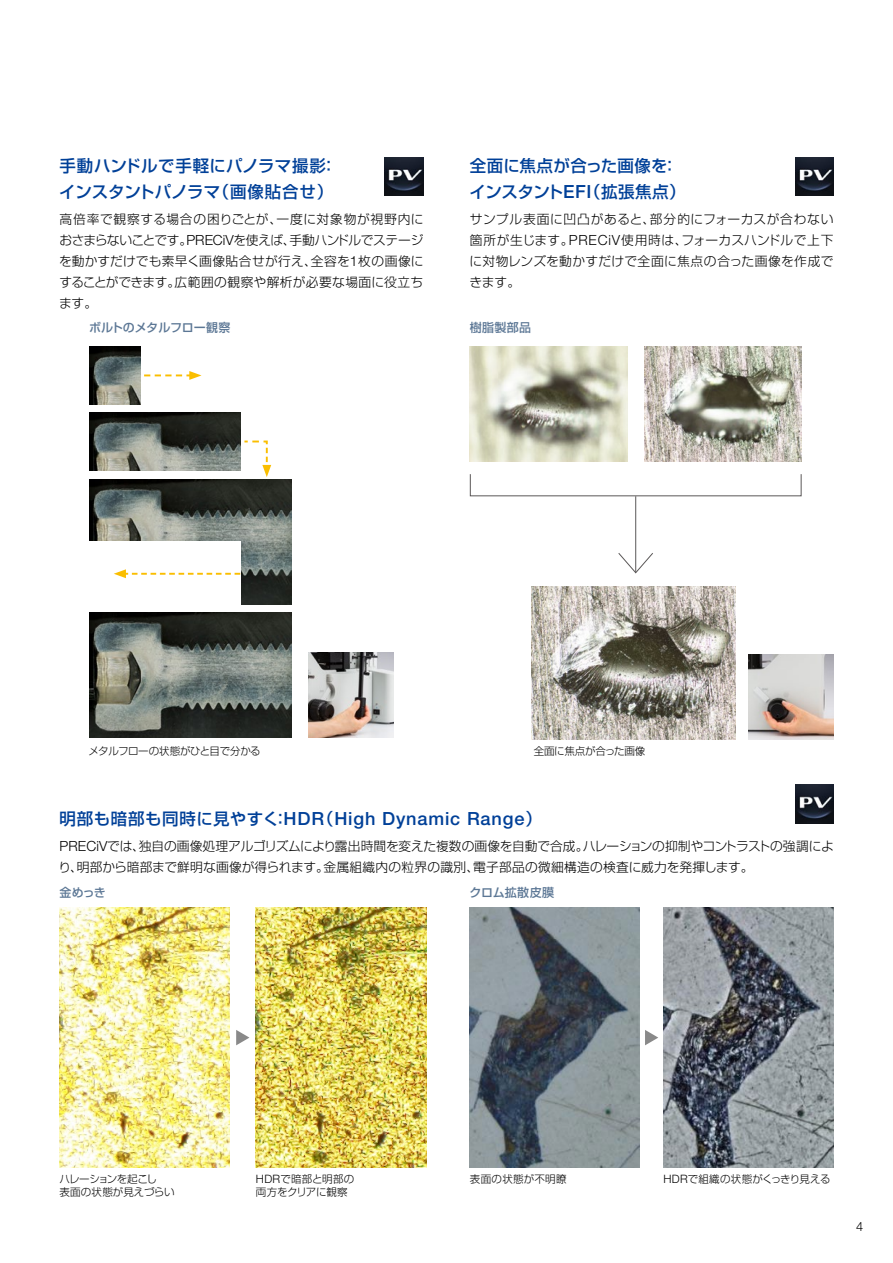
<style>
.page{position:relative;width:893px;height:1263px;background:#fff}
.page>*{position:absolute;margin:0;border:0;box-sizing:border-box;transform-origin:0 0}
.JP_Tittle_copy_11pt_17pt{font:500 18.15px "Helvetica Neue LT Std";letter-spacing:.045em;color:#004098}
.JP_Tittle_copy_11pt_17pt-2{font:500 16.5px "Shin Go Pro";letter-spacing:.01em;color:#004098}
.JP_Tittle_copy_11pt_17pt-3{font:500 16.5px "Shin Go Pro";letter-spacing:-.02em;color:#004098}
.JP_Body_copy_8_5pt_14pt{font:300 12.75px/21px "Shin Go Pro";letter-spacing:.01em;color:#000;text-align:justify}
.t1{font:300 12.75px "Helvetica Neue LT Std";color:#000}
.JP_Subhead_8pt_12pt_02{font:500 12px "Shin Go Pro";letter-spacing:.01em;color:#5c7795}
.JP_photo_caption_7pt_9pt{font:300 10.5px "Shin Go Pro";letter-spacing:-.02em;color:#000}
.JP_photo_caption_7pt_9pt-2{font:300 10.5px "Shin Go Pro";letter-spacing:.01em;color:#000}
.JP_photo_caption_7pt_9pt-3{font:300 10.5px "Shin Go Pro";color:#000}
.JP_photo_caption_7pt_9pt-4{font:300 10.5px "Shin Go Pro";letter-spacing:.02em;color:#000}
.JP_photo_caption_7pt_9pt-5{font:300 10.5px "Shin Go Pro";letter-spacing:-.045em;color:#000}
.JP_photo_caption_7pt_9pt-6{font:300 10.5px "Shin Go Pro";letter-spacing:.03em;color:#000}
.s1{font-family:"Helvetica Neue LT Std";font-size:14.1px}
.s2{font-family:"Helvetica Neue LT Std";font-size:18.15px}
.s3{font-family:"Shin Go Pro";font-size:16.5px}
.s4{font-family:"Helvetica Neue LT Std";font-size:11.55px}
</style>
<div class="page">
<img style="left:470px;top:908px;width:170px;height:259px">
<img style="left:663px;top:908px;width:170px;height:259px">
<img style="left:795px;top:157px;width:38px;height:39px">
<img style="left:795px;top:785px;width:38px;height:38px">
<img style="left:60px;top:908px;width:170px;height:259px">
<img style="left:256px;top:908px;width:170px;height:259px">
<svg style="left:236px;top:1030px;width:13px;height:15px"></svg>
<svg style="left:645px;top:1030px;width:13px;height:15px"></svg>
<img style="left:385px;top:157px;width:38px;height:39px">
<img style="left:89px;top:613px;width:202px;height:125px">
<img style="left:89px;top:347px;width:51px;height:57px">
<img style="left:89px;top:413px;width:151px;height:58px">
<img style="left:89px;top:479px;width:202px;height:125px">
<svg style="left:144px;top:371px;width:58px;height:9px"></svg>
<svg style="left:244px;top:440px;width:27px;height:37px"></svg>
<div style="left:87px;top:542px;width:153px;height:64px;background:#fff"></div>
<svg style="left:114px;top:569px;width:126px;height:9px"></svg>
<img style="left:308px;top:653px;width:85px;height:85px">
<img style="left:470px;top:347px;width:157px;height:114px">
<img style="left:644px;top:347px;width:157px;height:114px">
<img style="left:531px;top:586px;width:205px;height:153px">
<img style="left:748px;top:654px;width:85px;height:85px">
<div style="left:470px;top:474px;width:331px;height:22px;border:1px solid #5a5757"></div>
<hr style="left:635px;top:496px;width:1px;height:76px;background:#5a5757">
<svg style="left:618px;top:552px;width:35px;height:22px"></svg>
<p class="JP_Tittle_copy_11pt_17pt-2" style="left:60px;top:152px;width:279px">手動ハンドルで手軽にパノラマ撮影：</p>
<p class="JP_Tittle_copy_11pt_17pt-2" style="left:59px;top:178px;width:276px">インスタントパノラマ（画像貼合せ）</p>
<p class="JP_Body_copy_8_5pt_14pt" style="left:59px;top:207px;width:366px">高倍率で観察する場合の困りごとが、一度に対象物が視野内におさまらないことです。<span class="s1">PRECiV</span>を使えば、手動ハンドルでステージを動かすだけでも素早く画像貼合せが行え、全容を<span class="s1">1</span>枚の画像にすることができます。広範囲の観察や解析が必要な場面に役立ちます。</p>
<p class="JP_Subhead_8pt_12pt_02" style="left:89px;top:317px;width:143px">ボルトのメタルフロー観察</p>
<p class="JP_Tittle_copy_11pt_17pt-2" style="left:470px;top:152px;width:210px">全面に焦点が合った画像を：</p>
<p class="JP_Tittle_copy_11pt_17pt-3" style="left:469px;top:178px;width:218px">インスタント<span class="s2">EFI</span>（拡張焦点）</p>
<p class="JP_Body_copy_8_5pt_14pt" style="left:469px;top:207px;width:366px">サンプル表面に凹凸があると、部分的にフォーカスが合わない箇所が生じます。<span class="s1">PRECiV</span>使用時は、フォーカスハンドルで上下に対物レンズを動かすだけで全面に焦点の合った画像を作成できます。</p>
<p class="JP_Subhead_8pt_12pt_02" style="left:470px;top:317px;width:63px">樹脂製部品</p>
<p class="JP_photo_caption_7pt_9pt" style="left:89px;top:742px;width:174px">メタルフローの状態がひと目で分かる</p>
<p class="JP_photo_caption_7pt_9pt" style="left:534px;top:742px;width:113px">全面に焦点が合った画像</p>
<p class="JP_Tittle_copy_11pt_17pt" style="left:60px;top:807px;width:484px"><span class="s3">明部も暗部も同時に見やすく：</span>HDR<span class="s3">（</span>High Dynamic Range<span class="s3">）</span></p>
<p class="JP_Body_copy_8_5pt_14pt" style="left:58px;top:834px;width:777px"><span class="s1">PRECiV</span>では、独自の画像処理アルゴリズムにより露出時間を変えた複数の画像を自動で合成。ハレーションの抑制やコントラストの強調により、明部から暗部まで鮮明な画像が得られます。金属組織内の粒界の識別、電子部品の微細構造の検査に威力を発揮します。</p>
<p class="JP_Subhead_8pt_12pt_02" style="left:60px;top:883px;width:48px">金めっき</p>
<p class="JP_Subhead_8pt_12pt_02" style="left:469px;top:883px;width:86px">クロム拡散皮膜</p>
<p class="JP_photo_caption_7pt_9pt-5" style="left:59px;top:1170px;width:99px">ハレーションを起こし</p>
<p class="JP_photo_caption_7pt_9pt-3" style="left:60px;top:1184px;width:117px">表面の状態が見えづらい</p>
<p class="JP_photo_caption_7pt_9pt-4" style="left:256px;top:1170px;width:100px"><span class="s4">HDR</span>で暗部と明部の</p>
<p class="JP_photo_caption_7pt_9pt" style="left:256px;top:1184px;width:93px">両方をクリアに観察</p>
<p class="JP_photo_caption_7pt_9pt-6" style="left:470px;top:1170px;width:98px">表面の状態が不明瞭</p>
<p class="JP_photo_caption_7pt_9pt-2" style="left:663px;top:1170px;width:169px"><span class="s4">HDR</span>で組織の状態がくっきり見える</p>
<p class="t1" style="left:856px;top:1219px;width:9px">4</p>
</div>
